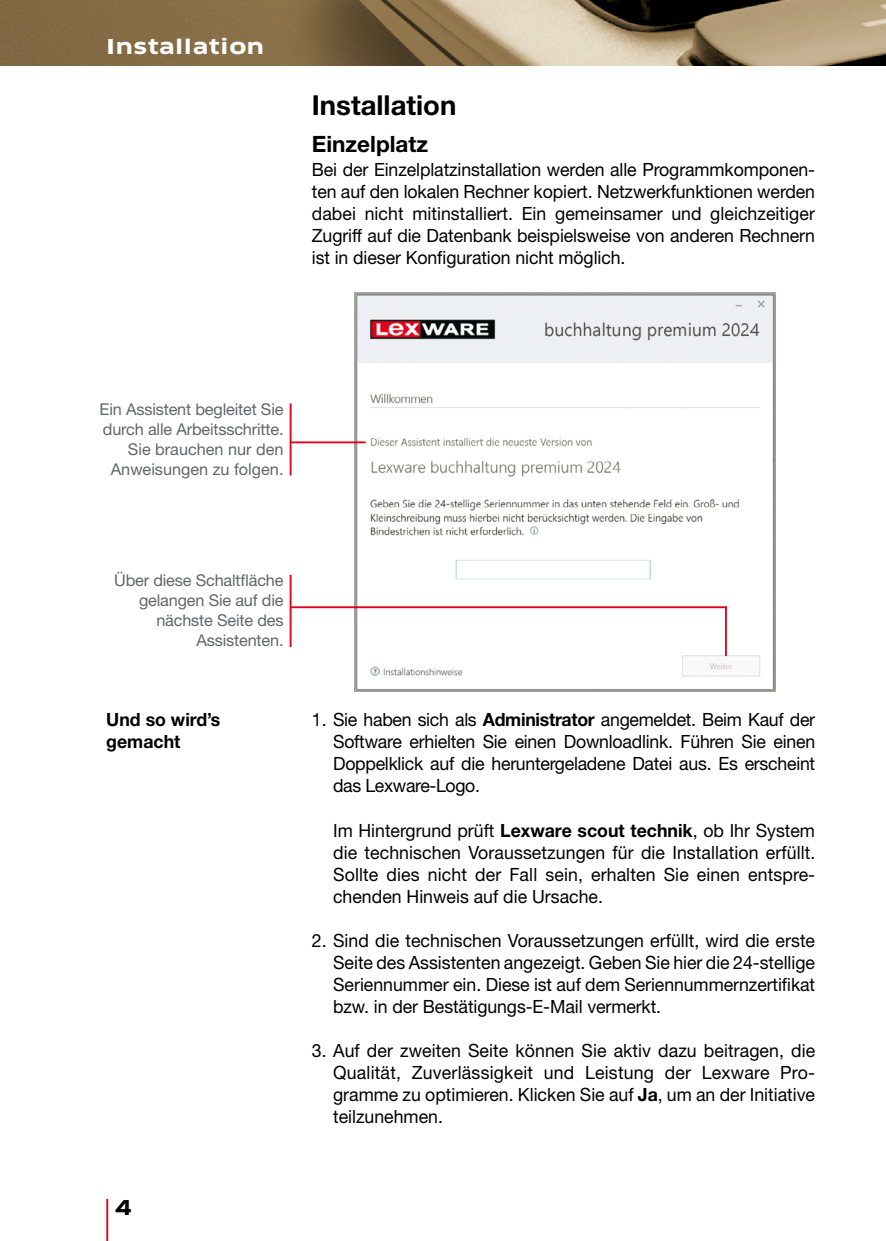
<style>
.page{position:relative;width:886px;height:1241px;background:#fff}
.page>*{position:absolute;margin:0;border:0;box-sizing:border-box;transform-origin:0 0}
.t1{font:700 27.5px "Helvetica Neue LT Std";color:#000}
.t2{font:700 22.5px "Helvetica Neue LT Std";color:#000}
.t3{font:700 20px "Clan Pro Extd";letter-spacing:.025em;color:#fff}
.t4{font:700 20px "Clan Pro Extd";color:#000}
.t5{font:18.25px/22px "Helvetica Neue LT Std";letter-spacing:-.005em;color:#000;text-align:justify}
.t6{font:700 18.25px/22px "Helvetica Neue LT Std";color:#000}
.t7{font:16.25px/20px "Helvetica Neue LT Std";letter-spacing:-.01em;color:#646567;text-align:right}
.s1{font-weight:700}
</style>
<div class="page">
<hr style="left:106px;top:1198px;width:2px;height:42px;background:#e2001a">
<img style="left:0;top:0;width:886px;height:65px">
<img style="left:355px;top:293px;width:420px;height:398px">
<hr style="left:291px;top:441px;width:75px;height:2px;background:#e2001a">
<hr style="left:290px;top:403px;width:1px;height:72px;background:#e2001a">
<hr style="left:291px;top:606px;width:436px;height:2px;background:#e2001a">
<hr style="left:290px;top:574px;width:1px;height:73px;background:#e2001a">
<hr style="left:725px;top:606px;width:2px;height:50px;background:#e2001a">
<p class="t3" style="left:106px;top:34px;width:159px">Installation</p>
<h1 class="t1" style="left:312px;top:88px;width:146px">Installation</h1>
<p class="t2" style="left:312px;top:130px;width:118px">Einzelplatz</p>
<p class="t5" style="left:312px;top:158px;width:505px">Bei der Einzelplatzinstallation werden alle Programmkomponen&shy;ten auf den lokalen Rechner kopiert. Netzwerkfunktionen werden dabei nicht mitinstalliert. Ein gemeinsamer und gleichzeitiger Zugriff auf die Datenbank beispielsweise von anderen Rechnern ist in dieser Konfiguration nicht möglich.</p>
<p class="t7" style="left:100px;top:398px;width:185px">Ein Assistent begleitet Sie durch alle Arbeitsschritte.<br>Sie brauchen nur den<br>Anweisungen zu folgen.</p>
<p class="t7" style="left:114px;top:570px;width:171px">Über diese Schaltfläche gelangen Sie auf die nächste Seite des<br>Assistenten.</p>
<p class="t6" style="left:106px;top:708px;width:116px">Und so wird’s gemacht</p>
<p class="t5" style="left:333px;top:708px;width:484px;text-indent:-21px">1. Sie haben sich als <span class="s1">Administrator</span> angemeldet. Beim Kauf der Software erhielten Sie einen Downloadlink. Führen Sie einen Doppelklick auf die heruntergeladene Datei aus. Es erscheint das Lexware-Logo.</p>
<p class="t5" style="left:333px;top:818px;width:484px">Im Hintergrund prüft <span class="s1">Lexware scout technik</span>, ob Ihr System die technischen Voraussetzungen für die Installation erfüllt.<br>Sollte dies nicht der Fall sein, erhalten Sie einen entspre&shy;chenden Hinweis auf die Ursache.</p>
<p class="t5" style="left:333px;top:928px;width:483px;text-indent:-21px">2. Sind die technischen Voraussetzungen erfüllt, wird die erste Seite des Assistenten angezeigt. Geben Sie hier die 24-stellige Seriennummer ein. Diese ist auf dem Seriennummernzertifikat bzw. in der Bestätigungs-E-Mail vermerkt.</p>
<p class="t5" style="left:333px;top:1038px;width:484px;text-indent:-21px">3. Auf der zweiten Seite können Sie aktiv dazu beitragen, die Qualität, Zuverlässigkeit und Leistung der Lexware Pro&shy;gramme zu optimieren. Klicken Sie auf <span class="s1">Ja</span>, um an der Initiative teilzunehmen.</p>
<p class="t4" style="left:114px;top:1194px;width:19px">4</p>
</div>
